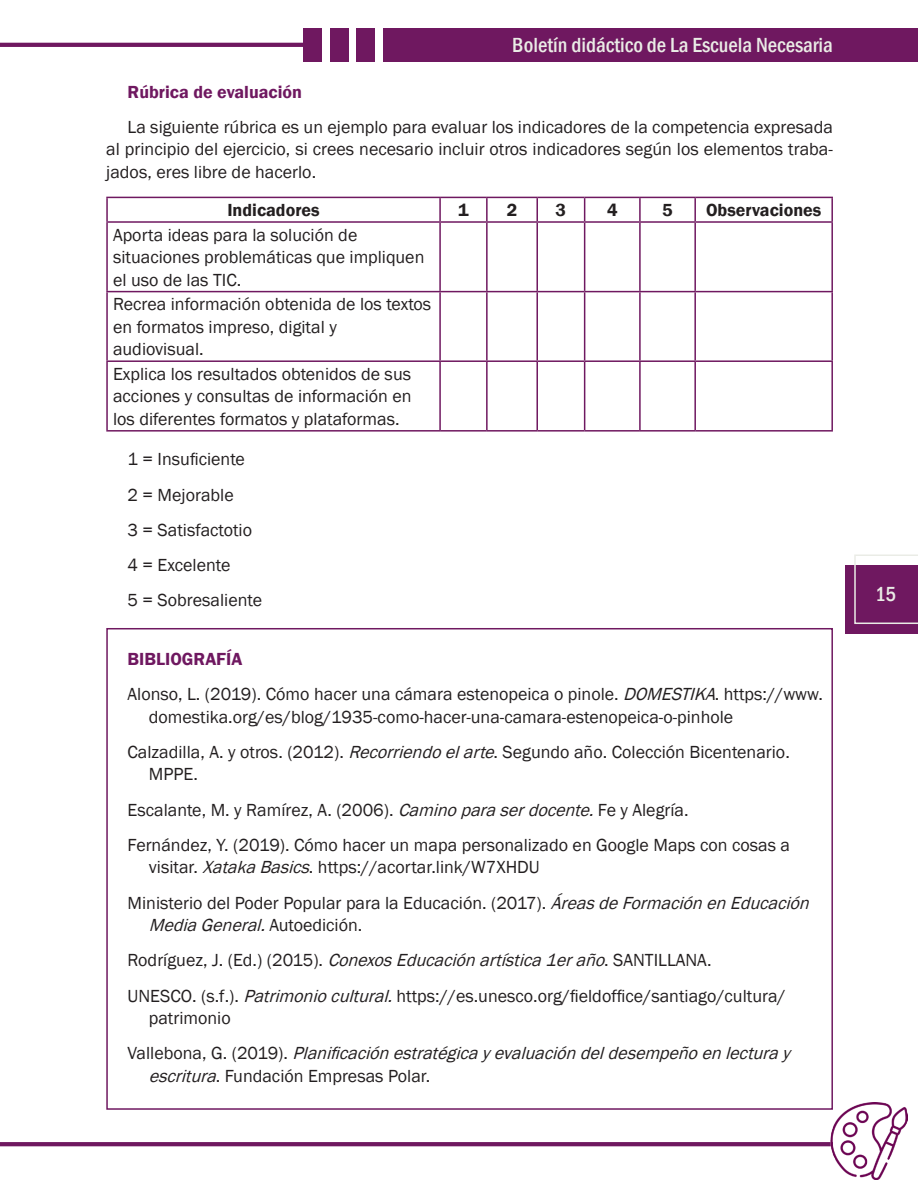
<style>
.page{position:relative;width:918px;height:1188px;background:#fff}
.page>*{position:absolute;margin:0;border:0;box-sizing:border-box;transform-origin:0 0}
.t1{font:500 condensed 21px "Franklin Gothic";color:#eaece6}
.t2{font:18px/22.5px "Franklin Gothic";color:#231f20}
.t3{font:italic 18px/22.5px "Franklin Gothic";color:#231f20}
.t4{font:600 18px "Franklin Gothic";color:#6f1860}
.t5{font:600 18px "Franklin Gothic";color:#231f20}
.s1{font-style:italic}
.s2{font-style:normal}
</style>
<div class="page">
<hr style="left:0;top:43px;width:304px;height:4px;background:#6f1860">
<div style="left:845px;top:565px;width:73px;height:69px;background:#6f1860"></div>
<svg style="left:854px;top:555px;width:64px;height:69px"></svg>
<div style="left:383px;top:28px;width:535px;height:33px;background:#6f1860"></div>
<div style="left:357px;top:28px;width:18px;height:33px;background:#6f1860"></div>
<div style="left:330px;top:28px;width:18px;height:33px;background:#6f1860"></div>
<div style="left:304px;top:28px;width:18px;height:33px;background:#6f1860"></div>
<svg style="left:0;top:1142px;width:831px;height:4px;background:#711c62"></svg>
<img style="left:831px;top:1103px;width:77px;height:77px">
<div style="left:106px;top:628px;width:727px;height:482px;background:#fff;border:2px solid #6f1860"></div>
<hr style="left:106px;top:197px;width:334px;height:1px;background:#6f1860">
<hr style="left:106px;top:198px;width:2px;height:23px;background:#6f1860">
<hr style="left:440px;top:197px;width:47px;height:1px;background:#6f1860">
<hr style="left:439px;top:198px;width:2px;height:23px;background:#6f1860">
<hr style="left:487px;top:197px;width:50px;height:1px;background:#6f1860">
<hr style="left:486px;top:198px;width:2px;height:23px;background:#6f1860">
<hr style="left:537px;top:197px;width:48px;height:1px;background:#6f1860">
<hr style="left:536px;top:198px;width:2px;height:23px;background:#6f1860">
<hr style="left:585px;top:197px;width:55px;height:1px;background:#6f1860">
<svg style="left:584px;top:198px;width:1px;height:23px"></svg>
<hr style="left:640px;top:197px;width:55px;height:1px;background:#6f1860">
<hr style="left:639px;top:198px;width:2px;height:23px;background:#6f1860">
<hr style="left:695px;top:197px;width:138px;height:1px;background:#6f1860">
<hr style="left:694px;top:198px;width:2px;height:23px;background:#6f1860">
<hr style="left:831px;top:198px;width:2px;height:23px;background:#6f1860">
<hr style="left:106px;top:221px;width:334px;height:2px;background:#6f1860">
<hr style="left:106px;top:223px;width:2px;height:68px;background:#6f1860">
<hr style="left:440px;top:221px;width:47px;height:2px;background:#6f1860">
<hr style="left:439px;top:223px;width:2px;height:68px;background:#6f1860">
<hr style="left:487px;top:221px;width:50px;height:2px;background:#6f1860">
<hr style="left:486px;top:223px;width:2px;height:68px;background:#6f1860">
<hr style="left:537px;top:221px;width:48px;height:2px;background:#6f1860">
<hr style="left:536px;top:223px;width:2px;height:68px;background:#6f1860">
<hr style="left:585px;top:221px;width:55px;height:2px;background:#6f1860">
<hr style="left:584px;top:223px;width:1px;height:68px;background:#6f1860">
<hr style="left:640px;top:221px;width:55px;height:2px;background:#6f1860">
<hr style="left:639px;top:223px;width:2px;height:68px;background:#6f1860">
<hr style="left:695px;top:221px;width:138px;height:2px;background:#6f1860">
<hr style="left:694px;top:223px;width:2px;height:68px;background:#6f1860">
<hr style="left:831px;top:223px;width:2px;height:68px;background:#6f1860">
<hr style="left:106px;top:291px;width:334px;height:1px;background:#6f1860">
<hr style="left:106px;top:292px;width:2px;height:68px;background:#6f1860">
<hr style="left:440px;top:291px;width:47px;height:1px;background:#6f1860">
<hr style="left:439px;top:292px;width:2px;height:68px;background:#6f1860">
<hr style="left:487px;top:291px;width:50px;height:1px;background:#6f1860">
<hr style="left:486px;top:292px;width:2px;height:68px;background:#6f1860">
<hr style="left:537px;top:291px;width:48px;height:1px;background:#6f1860">
<hr style="left:536px;top:292px;width:2px;height:68px;background:#6f1860">
<hr style="left:585px;top:291px;width:55px;height:1px;background:#6f1860">
<hr style="left:584px;top:292px;width:1px;height:68px;background:#6f1860">
<hr style="left:640px;top:291px;width:55px;height:1px;background:#6f1860">
<hr style="left:639px;top:292px;width:2px;height:68px;background:#6f1860">
<hr style="left:695px;top:291px;width:138px;height:1px;background:#6f1860">
<hr style="left:694px;top:292px;width:2px;height:68px;background:#6f1860">
<hr style="left:831px;top:292px;width:2px;height:68px;background:#6f1860">
<hr style="left:106px;top:360px;width:334px;height:2px;background:#6f1860">
<hr style="left:106px;top:362px;width:2px;height:68px;background:#6f1860">
<hr style="left:440px;top:360px;width:47px;height:2px;background:#6f1860">
<hr style="left:439px;top:362px;width:2px;height:68px;background:#6f1860">
<hr style="left:487px;top:360px;width:50px;height:2px;background:#6f1860">
<hr style="left:486px;top:362px;width:2px;height:68px;background:#6f1860">
<hr style="left:537px;top:360px;width:48px;height:2px;background:#6f1860">
<hr style="left:536px;top:362px;width:2px;height:68px;background:#6f1860">
<hr style="left:585px;top:360px;width:55px;height:2px;background:#6f1860">
<hr style="left:584px;top:362px;width:1px;height:68px;background:#6f1860">
<hr style="left:640px;top:360px;width:55px;height:2px;background:#6f1860">
<hr style="left:639px;top:362px;width:2px;height:68px;background:#6f1860">
<hr style="left:695px;top:360px;width:138px;height:2px;background:#6f1860">
<hr style="left:694px;top:362px;width:2px;height:68px;background:#6f1860">
<hr style="left:831px;top:362px;width:2px;height:68px;background:#6f1860">
<hr style="left:106px;top:430px;width:334px;height:2px;background:#6f1860">
<hr style="left:440px;top:430px;width:47px;height:2px;background:#6f1860">
<hr style="left:487px;top:430px;width:50px;height:2px;background:#6f1860">
<hr style="left:537px;top:430px;width:48px;height:2px;background:#6f1860">
<hr style="left:585px;top:430px;width:55px;height:2px;background:#6f1860">
<hr style="left:640px;top:430px;width:55px;height:2px;background:#6f1860">
<hr style="left:695px;top:430px;width:138px;height:2px;background:#6f1860">
<p class="t1" style="left:512px;top:31px;width:322px">Boletín didáctico de La Escuela Necesaria</p>
<p class="t4" style="left:128px;top:81px;width:176px">Rúbrica de evaluación</p>
<p class="t2" style="left:106px;top:116px;width:728px;text-align:justify;text-indent:21px">La siguiente rúbrica es un ejemplo para evaluar los indicadores de la competencia expresada al principio del ejercicio, si crees necesario incluir otros indicadores según los elementos traba&shy;jados, eres libre de hacerlo.</p>
<p class="t5" style="left:227px;top:199px;width:94px">Indicadores</p>
<p class="t5" style="left:458px;top:199px;width:12px">1</p>
<p class="t5" style="left:507px;top:199px;width:12px">2</p>
<p class="t5" style="left:556px;top:199px;width:12px">3</p>
<p class="t5" style="left:607px;top:199px;width:12px">4</p>
<p class="t5" style="left:662px;top:199px;width:12px">5</p>
<p class="t5" style="left:706px;top:199px;width:117px">Observaciones</p>
<p class="t2" style="left:113px;top:224px;width:313px">Aporta ideas para la solución de situaciones problemáticas que impliquen el uso de las TIC.</p>
<p class="t2" style="left:113px;top:293px;width:320px">Recrea información obtenida de los textos en formatos impreso, digital y</p>
<p class="t2" style="left:113px;top:338px;width:92px">audiovisual.</p>
<p class="t2" style="left:113px;top:363px;width:300px;text-align:justify">Explica los resultados obtenidos de sus acciones y consultas de información en los diferentes formatos y plataformas.</p>
<p class="t2" style="left:128px;top:448px;width:119px">1 = Insuficiente</p>
<p class="t2" style="left:128px;top:484px;width:108px">2 = Mejorable</p>
<p class="t2" style="left:128px;top:519px;width:126px">3 = Satisfactotio</p>
<p class="t2" style="left:128px;top:554px;width:104px">4 = Excelente</p>
<p class="t2" style="left:128px;top:589px;width:136px">5 = Sobresaliente</p>
<p class="t4" style="left:128px;top:648px;width:116px">BIBLIOGRAFÍA</p>
<p class="t2" style="left:149px;top:683px;width:676px;text-indent:-21px">Alonso, L. (2019). Cómo hacer una cámara estenopeica o pinole. <span class="s1">DOMESTIKA</span>. https://www. domestika.org/es/blog/1935-como-hacer-una-camara-estenopeica-o-pinhole</p>
<p class="t2" style="left:149px;top:741px;width:643px;text-indent:-21px">Calzadilla, A. y otros. (2012). <span class="s1">Recorriendoelarte</span>. Segundo año. Colección Bicentenario.<br>MPPE.</p>
<p class="t2" style="left:128px;top:799px;width:563px">Escalante, M. y Ramírez, A. (2006). <span class="s1">Caminoparaserdocente.</span>Fe y Alegría.</p>
<p class="t2" style="left:149px;top:834px;width:643px;text-indent:-21px">Fernández, Y. (2019). Cómo hacer un mapa personalizado en Google Maps con cosas a visitar. <span class="s1">XatakaBasics</span>. https://acortar.link/W7XHDU</p>
<p class="t2" style="left:149px;top:892px;width:668px;text-indent:-21px">Ministerio del Poder Popular para la Educación. (2017). <span class="s1">ÁreasdeFormaciónenEducación<br>MediaGeneral.</span>A u to e d i c i ó n .</p>
<p class="t2" style="left:128px;top:950px;width:586px">Rodríguez, J. (Ed.) (2015). <span class="s1">ConexosEducaciónartística1eraño</span>. SANTILLANA.</p>
<p class="t2" style="left:149px;top:985px;width:638px;text-indent:-21px">UNESCO. (s.f.). <span class="s1">Patrimoniocultural.</span>https://es.unesco.org/fieldoffice/santiago/cultura/ patrimonio</p>
<p class="t3" style="left:149px;top:1043px;width:649px;text-indent:-21px"><span class="s2">V a l l e b o n a , G . ( 2 0 1 9 ) .</span> Planificaciónestratégicayevaluacióndeldesempeñoenlecturay escritura<span class="s2">. Fundación Empresas Polar.</span></p>
<p class="t1" style="left:875px;top:581px;width:22px">15</p>
</div>
